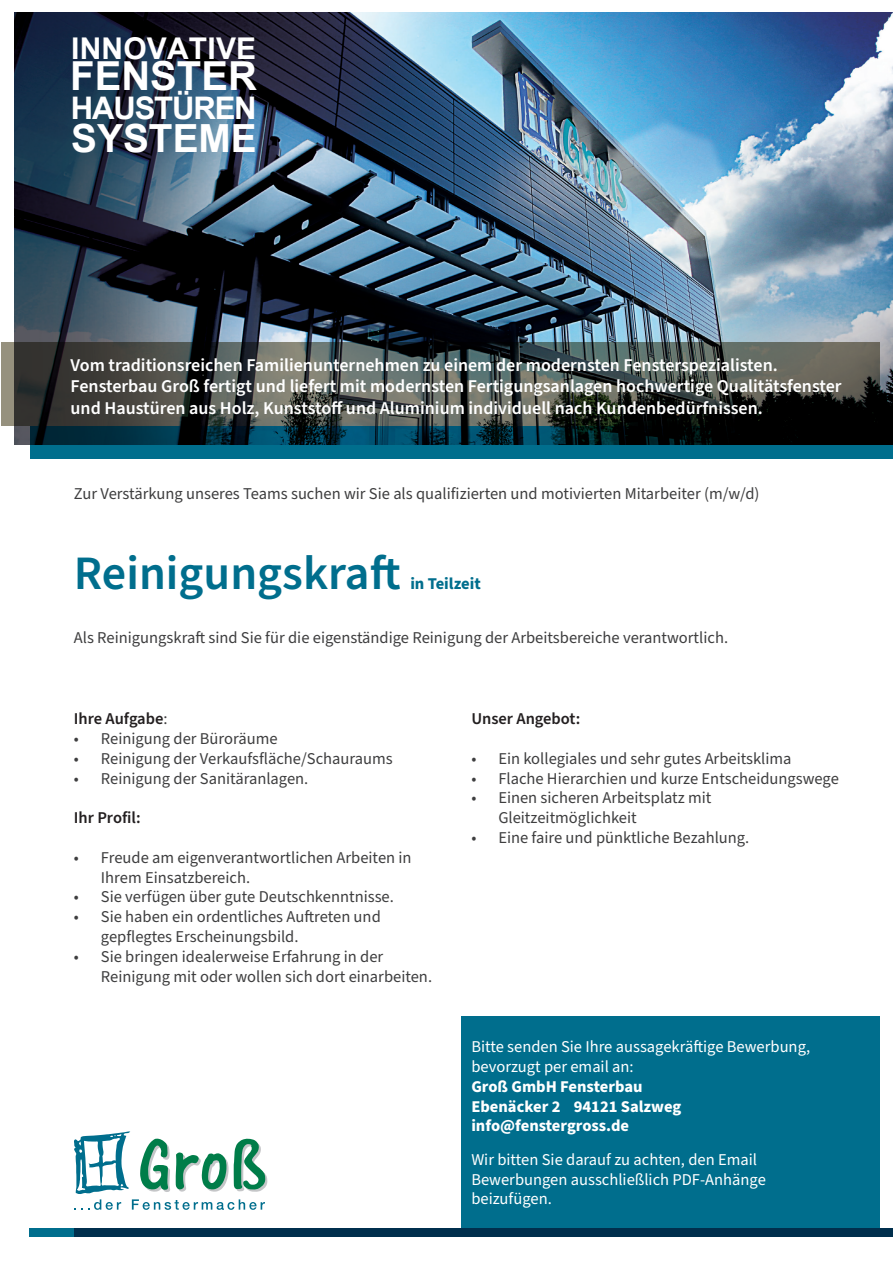
<style>
.page{position:relative;width:893px;height:1263px;background:#fff}
.page>*{position:absolute;margin:0;border:0;box-sizing:border-box;transform-origin:0 0}
.t1{font:600 48px "Source Sans Pro";color:#006e8d}
.t2{font:700 40.05px "Arial";color:#fff}
.t3{font:700 38.85px "Arial";color:#fff}
.t4{font:700 31.05px "Arial";letter-spacing:-.04em;color:#fff}
.t5{font:700 30px "Arial";letter-spacing:.005em;color:#fff}
.t6{font:600 18px/21.6px "Source Sans Pro";color:#fff}
.t7{font:16.5px/19.8px "Source Sans Pro";color:#3e3e3f}
.t8{font:16.5px/19.8px "Source Sans Pro";color:#fff}
.t9{font:700 16.5px/19.8px "Source Sans Pro";color:#fff}
.t10{font:600 16.5px "Source Sans Pro";color:#231f20}
.t11{font:700 16.5px "Source Sans Pro";color:#006e8d}
.s1{font-weight:400;color:#3e3e3f}
</style>
<div class="page">
<div style="left:461px;top:1016px;width:419px;height:212px;background:#006e8d"></div>
<img style="left:14px;top:12px;width:879px;height:432px">
<svg style="left:30px;top:426px;width:863px;height:32px;background:#004053"></svg>
<div style="left:30px;top:1228px;width:863px;height:8px;background:#006e8d"></div>
<div style="left:74px;top:1228px;width:819px;height:8px;background:#002f4d"></div>
<svg style="left:74px;top:1131px;width:193px;height:79px"></svg>
<svg style="left:1px;top:342px;width:879px;height:84px;background:#434742"></svg>
<h3 class="t5" style="left:71px;top:28px;width:186px">INNOVATIVE</h3>
<h2 class="t2" style="left:70px;top:48px;width:188px">FENSTER</h2>
<h3 class="t3" style="left:71px;top:111px;width:187px">SYSTEME</h3>
<h3 class="t4" style="left:71px;top:86px;width:187px">HAUSTÜREN</h3>
<p class="t6" style="left:71px;top:354px;width:772px">Vom traditionsreichen Familienunternehmen zu einem der modernsten Fensterspezialisten.<br>Fensterbau Groß fertigt und liefert mit modernsten Fertigungsanlagen hochwertige Qualitätsfenster und Haustüren aus Holz, Kunststoff und Aluminium individuell nach Kundenbedürfnissen.</p>
<p class="t7" style="left:74px;top:484px;width:687px">Zur Verstärkung unseres Teams suchen wir Sie als qualifizierten und motivierten Mitarbeiter (m/w/d)</p>
<h1 class="t1" style="left:74px;top:541px;width:328px">Reinigungskraft</h1>
<p class="t11" style="left:410px;top:572px;width:72px">in Teilzeit</p>
<p class="t7" style="left:74px;top:628px;width:656px">Als Reinigungskraft sind Sie für die eigenständige Reinigung der Arbeitsbereiche verantwortlich.</p>
<p class="t10" style="left:74px;top:708px;width:95px">Ihre Aufgabe<span class="s1">:</span></p>
<p class="t7" style="left:74px;top:729px;width:205px">• Reinigung der Büroräume</p>
<p class="t7" style="left:74px;top:749px;width:320px">• Reinigung der Verkaufsfläche/Schauraums</p>
<p class="t7" style="left:74px;top:769px;width:236px">• Reinigung der Sanitäranlagen.</p>
<p class="t10" style="left:74px;top:807px;width:68px">Ihr Profil:</p>
<p class="t7" style="left:101px;top:848px;width:312px;text-indent:-27px">• Freude am eigenverantwortlichen Arbeiten in<br>Ihrem Einsatzbereich.</p>
<p class="t7" style="left:74px;top:887px;width:321px">• Sie verfügen über gute Deutschkenntnisse.</p>
<p class="t7" style="left:101px;top:907px;width:281px;text-indent:-27px">• Sie haben ein ordentliches Auftreten und gepflegtes Erscheinungsbild.</p>
<p class="t7" style="left:101px;top:947px;width:333px;text-indent:-27px">• Sie bringen idealerweise Erfahrung in der<br>Reinigung mit oder wollen sich dort einarbeiten.</p>
<p class="t10" style="left:471px;top:708px;width:111px">Unser Angebot:</p>
<p class="t7" style="left:471px;top:749px;width:322px">• Ein kollegiales und sehr gutes Arbeitsklima</p>
<p class="t7" style="left:471px;top:769px;width:369px">• Flache Hierarchien und kurze Entscheidungswege</p>
<p class="t7" style="left:498px;top:788px;width:215px;text-indent:-27px">• Einen sicheren Arbeitsplatz mit<br>Gleitzeitmöglichkeit</p>
<p class="t7" style="left:471px;top:828px;width:279px">• Eine faire und pünktliche Bezahlung.</p>
<p class="t8" style="left:471px;top:1037px;width:340px">Bitte senden Sie Ihre aussagekräftige Bewerbung, bevorzugt per email an:</p>
<p class="t9" style="left:471px;top:1077px;width:211px">Groß GmbH Fensterbau<br>Ebenäcker 2 94121 Salzweg info@fenstergross.de</p>
<p class="t8" style="left:471px;top:1150px;width:296px">Wir bitten Sie darauf zu achten, den Email<br>Bewerbungen ausschließlich PDF-Anhänge beizufügen.</p>
</div>
